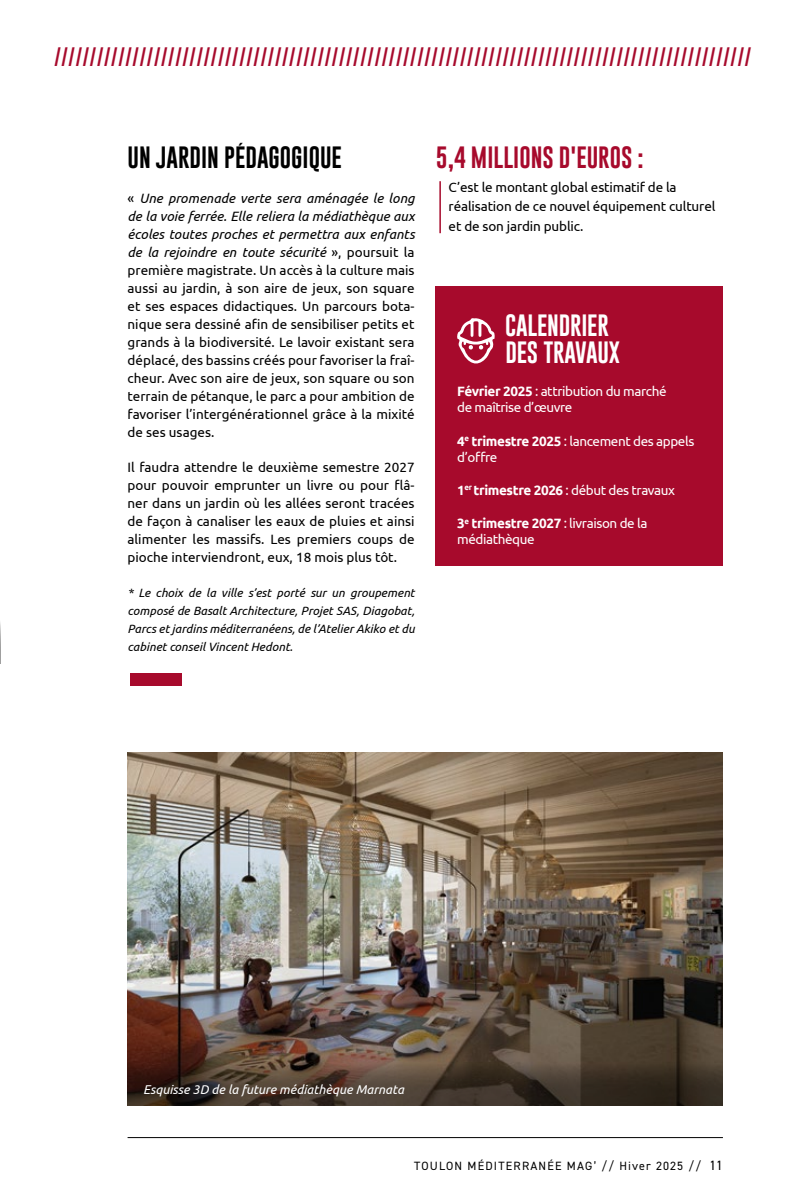
<style>
.page{position:relative;width:808px;height:1191px;background:#fff}
.page>*{position:absolute;margin:0;border:0;box-sizing:border-box;transform-origin:0 0}
.t1{font:22.5px/27px "Gobold";letter-spacing:-.01em;color:#fff}
.t2{font:22.5px "Gobold";color:#000}
.t3{font:22.5px "Gobold";color:#a70a2c}
.t4{font:19.5px "Gobold Uplow";color:#a70a2c}
.t5{font:13.5px/18px "Ubuntu";letter-spacing:-.01em;color:#000;text-align:justify}
.t6{font:13.5px/16.2px "Ubuntu";letter-spacing:-.03em;color:#fff}
.t7{font:italic 12.75px "Ubuntu";color:#fff}
.t8{font:italic 12px/18px "Ubuntu";color:#000;text-align:justify}
.t9{font:12px "DIN2014";letter-spacing:.1em;color:#000}
.s1{font-style:italic}
.s2{font-weight:700}
.s3{font-size:13.5px}
</style>
<div class="page">
<hr style="left:128px;top:1137px;width:595px;height:1px;background:#000">
<img style="left:128px;top:753px;width:595px;height:309px">
<div style="left:131px;top:673px;width:51px;height:13px;background:#a70a2c"></div>
<hr style="left:439px;top:181px;width:2px;height:52px;background:#a70a2c">
<div style="left:436px;top:286px;width:287px;height:279px;background:#a70a2c"></div>
<svg style="left:457px;top:318px;width:38px;height:46px"></svg>
<hr style="left:0;top:620px;width:1px;height:43px;background:#9f9f9f">
<svg style="left:128px;top:1062px;width:595px;height:44px;background:#423529"></svg>
<h2 class="t4" style="left:54px;top:42px;width:699px">//////////////////////////////////////////////////////////////////////////////////////////////////</h2>
<h1 class="t2" style="left:128px;top:143px;width:216px">UN JARDIN PÉDAGOGIQUE</h1>
<p class="t5" style="left:128px;top:189px;width:289px">« <span class="s1">Une promenade verte sera aménagée le long de la voie ferrée. Elle reliera la médiathèque aux écoles toutes proches et permettra aux enfants de la rejoindre en toute sécurité</span> », poursuit la première magistrate. Un accès à la culture mais aussi au jardin, à son aire de jeux, son square et ses espaces didactiques. Un parcours bota&shy;nique sera dessiné afin de sensibiliser petits et grands à la biodiversité. Le lavoir existant sera déplacé, des bassins créés pour favoriser la fraî&shy;cheur. Avec son aire de jeux, son square ou son terrain de pétanque, le parc a pour ambition de favoriser l’intergénérationnel grâce à la mixité de ses usages.</p>
<p class="t5" style="left:128px;top:458px;width:289px">Il faudra attendre le deuxième semestre 2027 pour pouvoir emprunter un livre ou pour flâ&shy;ner dans un jardin où les allées seront tracées de façon à canaliser les eaux de pluies et ainsi alimenter les massifs. Les premiers coups de pioche interviendront, eux, 18 mois plus tôt.</p>
<p class="t8" style="left:128px;top:583px;width:289px">* Le choix de la ville s’est porté sur un groupement composé de Basalt Architecture, Projet SAS, Diagobat, Parcs et jardins méditerranéens, de l’Atelier Akiko et du cabinet conseil Vincent Hedont.</p>
<h1 class="t3" style="left:436px;top:143px;width:209px">5,4 MILLIONS D'EUROS :</h1>
<p class="t5" style="left:449px;top:177px;width:268px;line-height:19.5px;text-align:left">C’est le montant global estimatif de la réalisation de ce nouvel équipement culturel et de son jardin public.</p>
<h1 class="t1" style="left:505px;top:312px;width:116px">CALENDRIER<br>DES TRAVAUX</h1>
<p class="t6" style="left:457px;top:383px;width:211px"><span class="s2">Février 2025</span> : attribution du marché de maîtrise d’œuvre</p>
<p class="t6" style="left:457px;top:432px;width:239px"><span class="s2">4</span><sup>e</sup> <span class="s2">trimestre 2025</span> : lancement des appels d’offre</p>
<p class="t6" style="left:457px;top:481px;width:219px"><span class="s2">1</span><sup>er</sup> <span class="s2">trimestre 2026</span> : début des travaux</p>
<p class="t6" style="left:457px;top:515px;width:192px"><span class="s2">3</span><sup>e</sup> <span class="s2">trimestre 2027</span> : livraison de la médiathèque</p>
<p class="t7" style="left:143px;top:1082px;width:262px">Esquisse 3D de la future médiathèque Marnata</p>
<p class="t9" style="left:414px;top:1158px;width:310px">TOULON MÉDITERRANÉE MAG’ // Hiver 2025 // <span class="s3">11</span></p>
</div>
